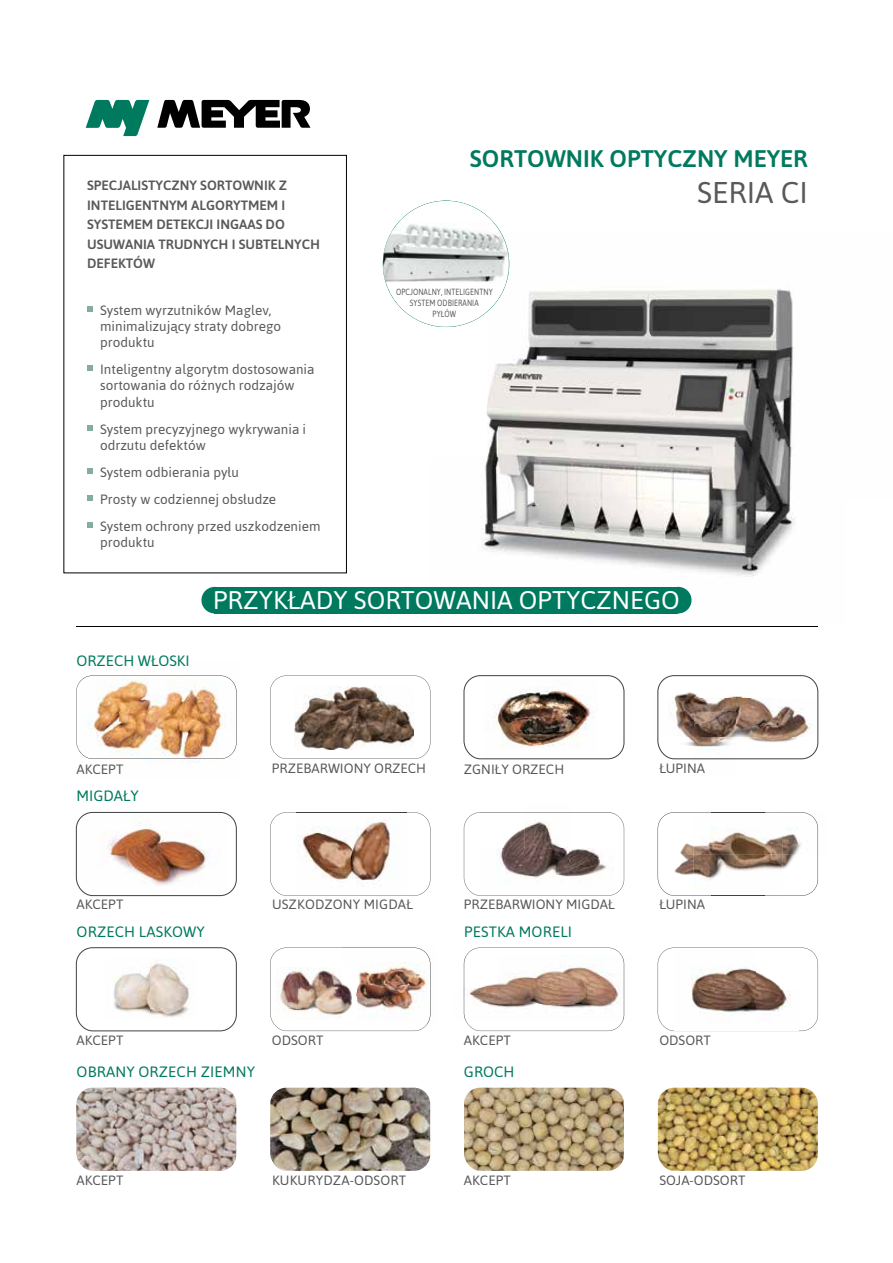
<style>
.page{position:relative;width:893px;height:1263px;background:#fff}
.page>*{position:absolute;margin:0;border:0;box-sizing:border-box;transform-origin:0 0}
.t1{font:30px "Asap";color:#58595b}
.t2{font:25.5px "Asap";color:#fff}
.t3{font:500 24px "Asap";color:#007a5e}
.t4{font:15px "Asap";letter-spacing:.01em;color:#007a5e}
.t5{font:13.5px/16.2px "Asap";color:#58595b}
.t6{font:500 13.5px/19.5px "Asap";color:#58595b}
.t7{font:9px/10.8px "Asap";letter-spacing:.01em;color:#58595b;text-align:center;scale:.8 1}
</style>
<div class="page">
<hr style="left:76px;top:626px;width:742px;height:1px;background:#000">
<div style="left:76px;top:947px;width:161px;height:84px;border:1px solid #414042;border-radius:16px"></div>
<svg style="left:270px;top:947px;width:158px;height:84px"></svg>
<svg style="left:465px;top:947px;width:159px;height:84px"></svg>
<svg style="left:658px;top:947px;width:160px;height:84px"></svg>
<img style="left:114px;top:959px;width:76px;height:59px">
<img style="left:675px;top:950px;width:123px;height:81px">
<img style="left:463px;top:956px;width:162px;height:64px">
<img style="left:464px;top:956px;width:2px;height:64px">
<img style="left:621px;top:956px;width:3px;height:32px">
<img style="left:623px;top:988px;width:1px;height:32px">
<img style="left:76px;top:1088px;width:160px;height:83px">
<img style="left:270px;top:1088px;width:160px;height:83px">
<img style="left:464px;top:1088px;width:160px;height:83px">
<img style="left:658px;top:1088px;width:160px;height:83px">
<img style="left:81px;top:812px;width:147px;height:83px">
<div style="left:76px;top:812px;width:161px;height:84px;border:1px solid #414042;border-radius:16px"></div>
<svg style="left:270px;top:812px;width:160px;height:84px"></svg>
<svg style="left:464px;top:812px;width:160px;height:84px"></svg>
<img style="left:480px;top:814px;width:134px;height:80px">
<img style="left:480px;top:812px;width:134px;height:2px">
<img style="left:657px;top:826px;width:162px;height:54px">
<img style="left:658px;top:812px;width:53px;height:84px">
<img style="left:711px;top:812px;width:53px;height:1px">
<img style="left:764px;top:812px;width:54px;height:84px">
<img style="left:711px;top:895px;width:54px;height:1px">
<img style="left:297px;top:813px;width:109px;height:80px">
<img style="left:297px;top:812px;width:109px;height:1px">
<img style="left:657px;top:675px;width:162px;height:85px">
<svg style="left:270px;top:675px;width:160px;height:84px"></svg>
<div style="left:464px;top:675px;width:160px;height:84px;border:1px solid #414042;border-radius:16px"></div>
<div style="left:658px;top:675px;width:160px;height:84px;border:1px solid #414042;border-radius:16px"></div>
<img style="left:494px;top:689px;width:100px;height:58px">
<img style="left:430px;top:961px;width:1px;height:57px">
<img style="left:342px;top:947px;width:88px;height:77px">
<img style="left:276px;top:968px;width:80px;height:51px">
<img style="left:79px;top:675px;width:158px;height:84px">
<img style="left:295px;top:687px;width:119px;height:62px">
<img style="left:487px;top:259px;width:307px;height:198px">
<img style="left:430px;top:457px;width:363px;height:157px">
<img style="left:385px;top:283px;width:124px;height:44px">
<img style="left:386px;top:201px;width:120px;height:126px">
<img style="left:383px;top:223px;width:126px;height:60px">
<svg style="left:86px;top:100px;width:63px;height:36px"></svg>
<svg style="left:157px;top:100px;width:153px;height:28px"></svg>
<div style="left:64px;top:155px;width:283px;height:418px;border:1px solid #000"></div>
<svg style="left:87px;top:307px;width:6px;height:5px"></svg>
<svg style="left:87px;top:366px;width:6px;height:5px"></svg>
<svg style="left:87px;top:426px;width:6px;height:5px"></svg>
<svg style="left:87px;top:468px;width:6px;height:6px"></svg>
<svg style="left:87px;top:495px;width:6px;height:6px"></svg>
<svg style="left:87px;top:522px;width:6px;height:5px"></svg>
<div style="left:215px;top:587px;width:463px;height:26px;background:#007a5e"></div>
<div style="left:665px;top:587px;width:26px;height:26px;background:#007a5e;border-radius:50%"></div>
<div style="left:201px;top:587px;width:27px;height:26px;background:#007a5e;border-radius:50%"></div>
<p class="t6" style="left:87px;top:175px;width:234px">SPECJALISTYCZNY SORTOWNIK Z<br>INTELIGENTNYM ALGORYTMEM I<br>SYSTEMEM DETEKCJI INGAAS DO<br>USUWANIA TRUDNYCH I SUBTELNYCH<br>DEFEKTÓW</p>
<p class="t5" style="left:100px;top:301px;width:183px">System wyrzutników Maglev, minimalizujący straty dobrego produktu</p>
<p class="t5" style="left:100px;top:361px;width:216px">Inteligentny algorytm dostosowania sortowania do różnych rodzajów produktu</p>
<p class="t5" style="left:100px;top:420px;width:208px">System precyzyjnego wykrywania i odrzutu defektów</p>
<p class="t5" style="left:100px;top:458px;width:222px;line-height:27px">System odbierania pyłu<br>Prosty w codziennej obsłudze<br>System ochrony przed uszkodzeniem</p>
<p class="t5" style="left:100px;top:534px;width:56px">produktu</p>
<h3 class="t3" style="left:470px;top:142px;width:340px">SORTOWNIK OPTYCZNY MEYER</h3>
<h1 class="t1" style="left:697px;top:172px;width:112px">SERIA CI</h1>
<p class="t7" style="left:396px;top:286px;width:122px">OPCJONALNY, INTELIGENTNY<br>SYSTEM ODBIERANIA<br>PYŁÓW</p>
<p class="t4" style="left:77px;top:650px;width:115px">ORZECH WŁOSKI</p>
<h2 class="t2" style="left:213px;top:583px;width:468px">PRZYKŁADY SORTOWANIA OPTYCZNEGO</h2>
<p class="t5" style="left:77px;top:760px;width:48px">AKCEPT</p>
<p class="t5" style="left:272px;top:760px;width:156px">PRZEBARWIONY ORZECH</p>
<p class="t5" style="left:464px;top:760px;width:102px">ZGNIŁY ORZECH</p>
<p class="t5" style="left:659px;top:760px;width:47px">ŁUPINA</p>
<p class="t4" style="left:77px;top:786px;width:64px">MIGDAŁY</p>
<p class="t5" style="left:77px;top:896px;width:48px">AKCEPT</p>
<p class="t5" style="left:272px;top:896px;width:142px">USZKODZONY MIGDAŁ</p>
<p class="t5" style="left:464px;top:896px;width:152px">PRZEBARWIONY MIGDAŁ</p>
<p class="t5" style="left:659px;top:896px;width:47px">ŁUPINA</p>
<p class="t4" style="left:77px;top:922px;width:130px">ORZECH LASKOWY</p>
<p class="t4" style="left:464px;top:922px;width:110px">PESTKA MORELI</p>
<p class="t5" style="left:77px;top:1031px;width:48px">AKCEPT</p>
<p class="t5" style="left:272px;top:1031px;width:53px">ODSORT</p>
<p class="t5" style="left:464px;top:1031px;width:48px">AKCEPT</p>
<p class="t5" style="left:659px;top:1031px;width:53px">ODSORT</p>
<p class="t4" style="left:77px;top:1062px;width:180px">OBRANY ORZECH ZIEMNY</p>
<p class="t5" style="left:77px;top:1171px;width:48px">AKCEPT</p>
<p class="t5" style="left:272px;top:1171px;width:136px">KUKURYDZA-ODSORT</p>
<p class="t4" style="left:464px;top:1062px;width:52px">GROCH</p>
<p class="t5" style="left:464px;top:1171px;width:48px">AKCEPT</p>
<p class="t5" style="left:659px;top:1171px;width:88px">SOJA-ODSORT</p>
</div>
